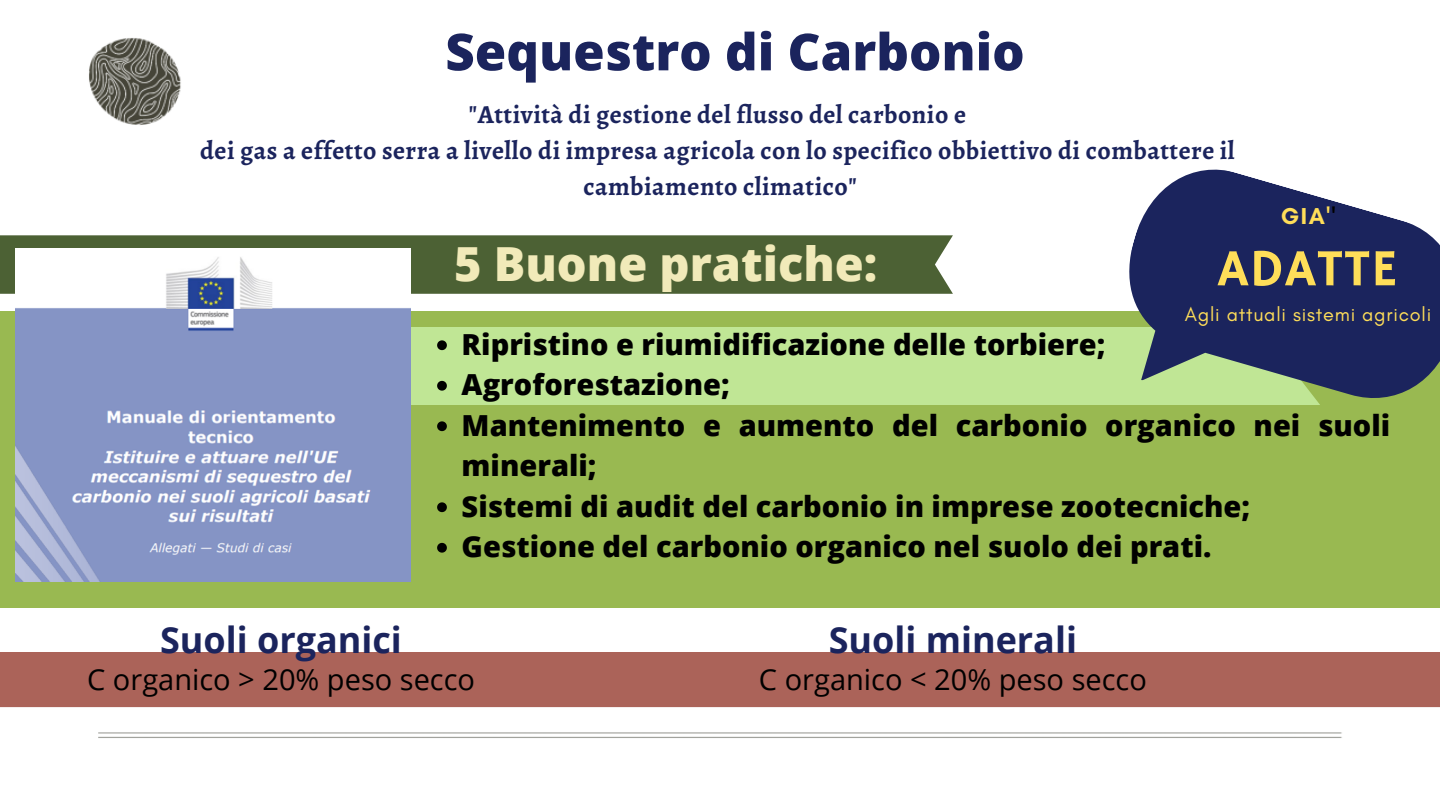
<style>
.page{position:relative;width:1440px;height:810px;background:#fff}
.page>*{position:absolute;margin:0;border:0;box-sizing:border-box;transform-origin:0 0}
.t1{font:52.3px "Hammersmith One";letter-spacing:.02em;color:#ffde59}
.t2{font:800 51px "Open Sans";color:#1b245d}
.t3{font:800 47px "Open Sans";color:#f1eab9}
.t4{font:700 36px "Open Sans";color:#1b245d}
.t5{font:800 29px/40.5px "Open Sans";color:#000}
.t6{font:29px "Open Sans";color:#000}
.t7{font:700 25.9px/36px "Alegreya";letter-spacing:.02em;color:#1b245d;text-align:center}
.t8{font:700 23.4px "Glacial Indifference";color:#ffde59}
.t9{font:19.8px "Glacial Indifference";letter-spacing:.04em;color:#ffde59}
.s1{color:#000}
</style>
<div class="page">
<img style="left:0;top:38px;width:1440px;height:700px">
<div style="left:0;top:312px;width:1440px;height:296px;background:#99b951"></div>
<div style="left:0;top:235px;width:953px;height:59px;background:#4c6134"></div>
<div style="left:410px;top:327px;width:712px;height:78px;background:#c0e695"></div>
<img style="left:16px;top:248px;width:394px;height:333px">
<svg style="left:437px;top:340px;width:10px;height:10px"></svg>
<svg style="left:437px;top:381px;width:10px;height:10px"></svg>
<svg style="left:437px;top:421px;width:10px;height:10px"></svg>
<svg style="left:437px;top:502px;width:10px;height:10px"></svg>
<svg style="left:437px;top:543px;width:10px;height:10px"></svg>
<div style="left:0;top:652px;width:1440px;height:55px;background:#ab6359"></div>
<svg style="left:1122px;top:161px;width:318px;height:244px;fill:#1b245d"></svg>
<h2 class="t2" style="left:445px;top:16px;width:581px">Sequestro di Carbonio</h2>
<p class="t7" style="left:200px;top:96px;width:1036px">"Attività di gestione del flusso del carbonio e<br>dei gas a effetto serra a livello di impresa agricola con lo specifico obbiettivo di combattere il cambiamento climatico"</p>
<h3 class="t3" style="left:454px;top:231px;width:425px">5 Buone pratiche:</h3>
<p class="t8" style="left:1281px;top:202px;width:56px">GIA'<span class="s1">'</span></p>
<h1 class="t1" style="left:1218px;top:238px;width:181px">ADATTE</h1>
<p class="t9" style="left:1185px;top:302px;width:248px">Agli attuali sistemi agricoli</p>
<p class="t5" style="left:462px;top:323px;width:930px">Ripristino e riumidificazione delle torbiere;<br>Agroforestazione;<br>Mantenimento e aumento del carbonio organico nei suoli minerali;<br>Sistemi di audit del carbonio in imprese zootecniche; Gestione del carbonio organico nel suolo dei prati.</p>
<p class="t4" style="left:160px;top:614px;width:243px">Suoli organici</p>
<p class="t4" style="left:829px;top:614px;width:250px">Suoli minerali</p>
<p class="t6" style="left:87px;top:659px;width:389px">C organico &gt; 20% peso secco</p>
<p class="t6" style="left:759px;top:659px;width:389px">C organico &lt; 20% peso secco</p>
</div>
